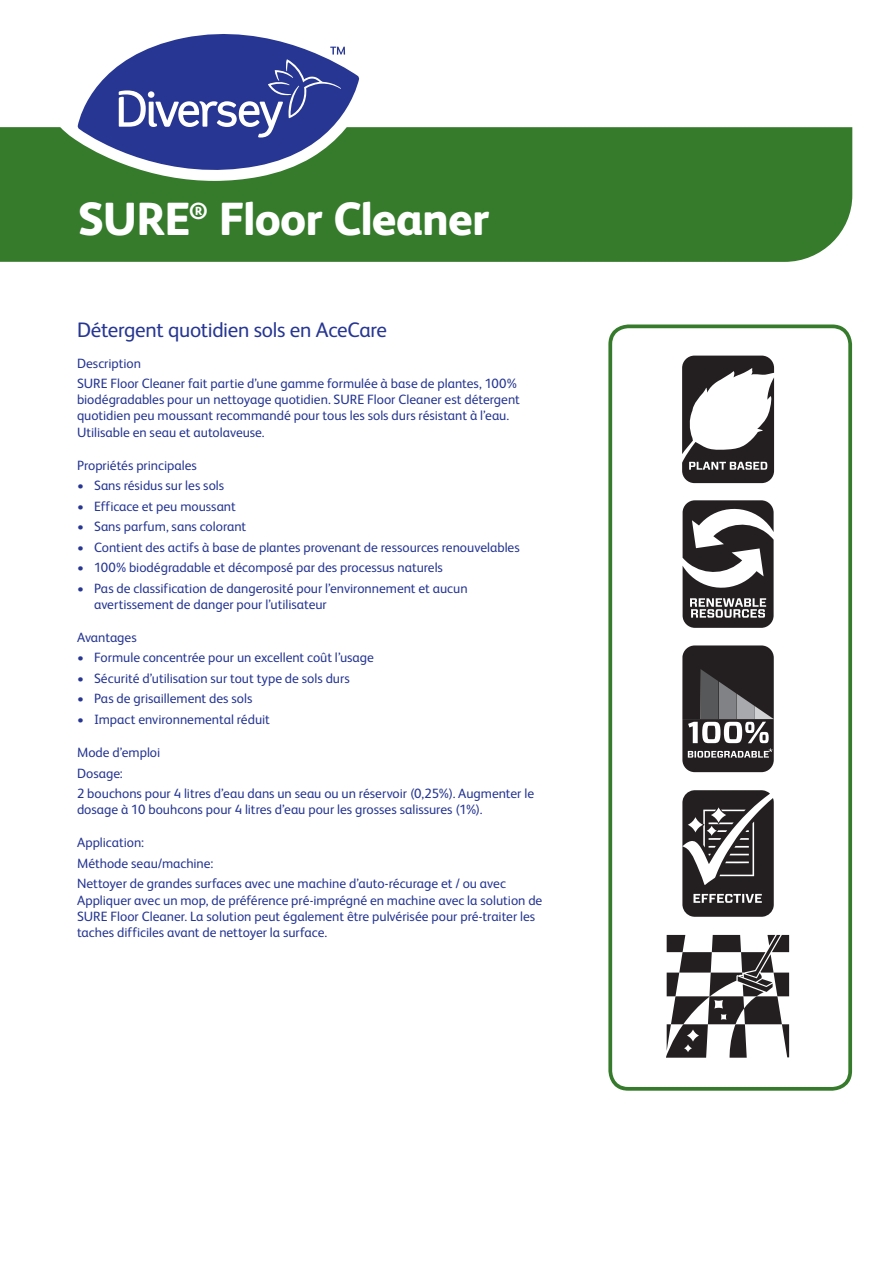
<style>
.page{position:relative;width:893px;height:1263px;background:#fff}
.page>*{position:absolute;margin:0;border:0;box-sizing:border-box;transform-origin:0 0}
.t1{font:800 46.5px "FS Albert Pro";letter-spacing:-.02em;color:#fff}
.t2{font:21px "FS Albert Pro";letter-spacing:-.015em;color:#263692}
.t3{font:13.5px/20.4px "FS Albert Pro";color:#263692}
</style>
<div class="page">
<div style="left:0;top:127px;width:852px;height:135px;background:#357b2b"></div>
<svg style="left:58px;top:78px;width:316px;height:103px"></svg>
<svg style="left:78px;top:34px;width:281px;height:148px"></svg>
<svg style="left:119px;top:47px;width:226px;height:91px;background:#4a58a4"></svg>
<svg style="left:608px;top:324px;width:244px;height:767px"></svg>
<svg style="left:682px;top:356px;width:92px;height:127px"></svg>
<svg style="left:683px;top:500px;width:91px;height:128px"></svg>
<svg style="left:682px;top:790px;width:92px;height:127px"></svg>
<svg style="left:682px;top:645px;width:92px;height:127px;background:#4b4849"></svg>
<svg style="left:667px;top:935px;width:122px;height:122px"></svg>
<h1 class="t1" style="left:78px;top:183px;width:413px">SURE<sup>®</sup> Floor Cleaner</h1>
<h2 class="t2" style="left:77px;top:315px;width:312px">Détergent quotidien sols en AceCare</h2>
<p class="t3" style="left:77px;top:352px;width:441px">Description<br>SURE Floor Cleaner fait partie d’une gamme formulée à base de plantes, 100%</p>
<p class="t3" style="left:77px;top:390px;width:444px;line-height:16.2px">biodégradables pour un nettoyage quotidien. SURE Floor Cleaner est détergent quotidien peu moussant recommandé pour tous les sols durs résistant à l’eau.<br>Utilisable en seau et autolaveuse.</p>
<p class="t3" style="left:77px;top:454px;width:121px">Propriétés principales</p>
<p class="t3" style="left:77px;top:474px;width:149px">• Sans résidus sur les sols</p>
<p class="t3" style="left:77px;top:495px;width:160px">• Efficace et peu moussant</p>
<p class="t3" style="left:77px;top:515px;width:171px">• Sans parfum, sans colorant</p>
<p class="t3" style="left:77px;top:536px;width:444px">• Contient des actifs à base de plantes provenant de ressources renouvelables</p>
<p class="t3" style="left:77px;top:556px;width:367px">• 100% biodégradable et décomposé par des processus naturels</p>
<p class="t3" style="left:94px;top:579px;width:375px;line-height:16.2px;text-indent:-17px">• Pas de classification de dangerosité pour l’environnement et aucun avertissement de danger pour l’utilisateur</p>
<p class="t3" style="left:77px;top:626px;width:61px">Avantages</p>
<p class="t3" style="left:77px;top:647px;width:298px">• Formule concentrée pour un excellent coût l’usage</p>
<p class="t3" style="left:77px;top:667px;width:274px">• Sécurité d’utilisation sur tout type de sols durs</p>
<p class="t3" style="left:77px;top:687px;width:177px">• Pas de grisaillement des sols</p>
<p class="t3" style="left:77px;top:708px;width:194px">• Impact environnemental réduit</p>
<p class="t3" style="left:77px;top:741px;width:459px">Mode d’emploi<br>Dosage:<br>2 bouchons pour 4 litres d’eau dans un seau ou un réservoir (0,25%). Augmenter le</p>
<p class="t3" style="left:77px;top:798px;width:407px">dosage à 10 bouhcons pour 4 litres d’eau pour les grosses salissures (1%).</p>
<p class="t3" style="left:77px;top:831px;width:430px">Application:<br>Méthode seau/machine:<br>Nettoyer de grandes surfaces avec une machine d’auto-récurage et / ou avec</p>
<p class="t3" style="left:77px;top:891px;width:467px;line-height:16.2px">Appliquer avec un mop, de préférence pré-imprégné en machine avec la solution de<br>SURE Floor Cleaner. La solution peut également être pulvérisée pour pré-traiter les taches difficiles avant de nettoyer la surface.</p>
</div>
